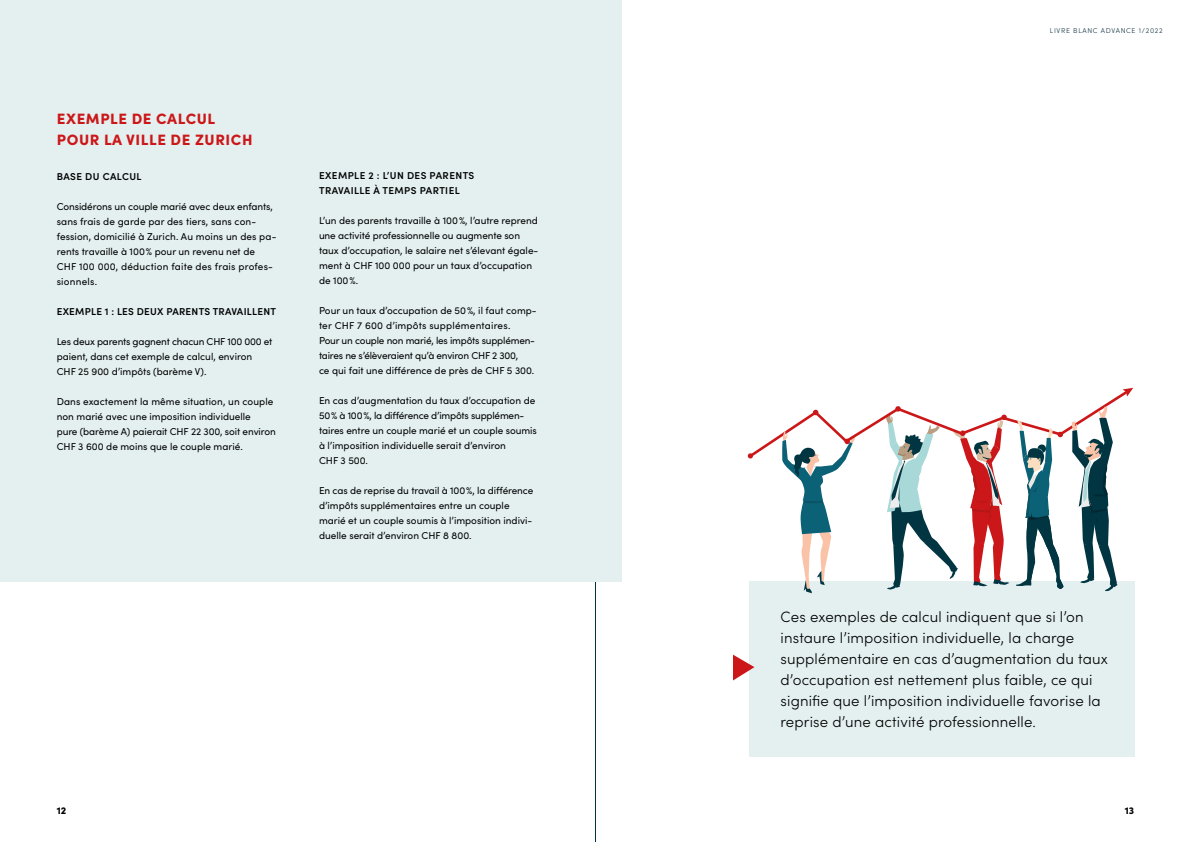
<style>
.page{position:relative;width:1191px;height:842px;background:#fff}
.page>*{position:absolute;margin:0;border:0;box-sizing:border-box;transform-origin:0 0}
.t1{font:300 15px/21px "Sofia Pro";letter-spacing:.01em;color:#000}
.t2{font:900 15px/21px "Sofia Pro";letter-spacing:.04em;color:#cc1719}
.t3{font:10px/15px "Sofia Pro";color:#000}
.t4{font:600 10px/15px "Sofia Pro";letter-spacing:.03em;color:#000}
.t5{font:900 10px "Sofia Pro";color:#000}
.t6{font:300 7px "Sofia Pro";letter-spacing:.1em;color:#133441}
</style>
<div class="page">
<hr style="left:595px;top:0;width:1px;height:842px;background:#013542">
<div style="left:0;top:0;width:621px;height:581px;background:#e4f0f0"></div>
<div style="left:749px;top:581px;width:385px;height:176px;background:#e4f0f0"></div>
<svg style="left:733px;top:655px;width:21px;height:25px"></svg>
<svg style="left:747px;top:388px;width:386px;height:205px"></svg>
<h1 class="t2" style="left:57px;top:107px;width:197px">EXEMPLE DE CALCUL<br>POUR LA VILLE DE ZURICH</h1>
<p class="t4" style="left:57px;top:168px;width:86px">BASE DU CALCUL</p>
<p class="t3" style="left:57px;top:198px;width:221px">Considérons un couple marié avec deux enfants, sans frais de garde par des tiers, sans con&shy;fession, domicilié à Zurich. Au moins un des pa&shy;rents travaille à 100% pour un revenu net de CHF 100 000, déduction faite des frais profes&shy;sionnels.</p>
<p class="t4" style="left:57px;top:303px;width:221px">EXEMPLE 1 : LES DEUX PARENTS TRAVAILLENT</p>
<p class="t3" style="left:57px;top:333px;width:217px">Les deux parents gagnent chacun CHF 100 000 et paient, dans cet exemple de calcul, environ<br>CHF 25 900 d’impôts (barème V).</p>
<p class="t3" style="left:57px;top:393px;width:221px">Dans exactement la même situation, un couple non marié avec une imposition individuelle<br>pure (barème A) paierait CHF 22 300, soit environ CHF 3 600 de moins que le couple marié.</p>
<p class="t4" style="left:319px;top:167px;width:157px">EXEMPLE 2 : L’UN DES PARENTS<br>TRAVAILLE À TEMPS PARTIEL</p>
<p class="t3" style="left:319px;top:213px;width:221px">L’un des parents travaille à 100%, l’autre reprend une activité professionnelle ou augmente son taux d’occupation, le salaire net s’élevant égale&shy;ment à CHF 100 000 pour un taux d’occupation de 100%.</p>
<p class="t3" style="left:319px;top:303px;width:219px">Pour un taux d’occupation de 50%, il faut comp&shy;ter CHF 7 600 d’impôts supplémentaires.<br>Pour un couple non marié, les impôts supplémen&shy;taires ne s’élèveraient qu’à environ CHF 2 300,<br>ce qui fait une différence de près de CHF 5 300.</p>
<p class="t3" style="left:319px;top:393px;width:219px">En cas d’augmentation du taux d’occupation de 50% à 100%, la différence d’impôts supplémen&shy;taires entre un couple marié et un couple soumis à l’imposition individuelle serait d’environ<br>CHF 3 500.</p>
<p class="t3" style="left:319px;top:483px;width:216px">En cas de reprise du travail à 100%, la différence d’impôts supplémentaires entre un couple marié et un couple soumis à l’imposition indivi&shy;duelle serait d’environ CHF 8 800.</p>
<p class="t6" style="left:1050px;top:26px;width:114px">LIVRE BLANC ADVANCE 1/2022</p>
<p class="t1" style="left:780px;top:605px;width:329px">Ces exemples de calcul indiquent que si l’on instaure l’imposition individuelle, la charge supplémentaire en cas d’augmentation du taux d’occupation est nettement plus faible, ce qui signifie que l’imposition individuelle favorise la reprise d’une activité professionnelle.</p>
<p class="t5" style="left:57px;top:802px;width:11px">12</p>
<p class="t5" style="left:1124px;top:802px;width:11px">13</p>
</div>
